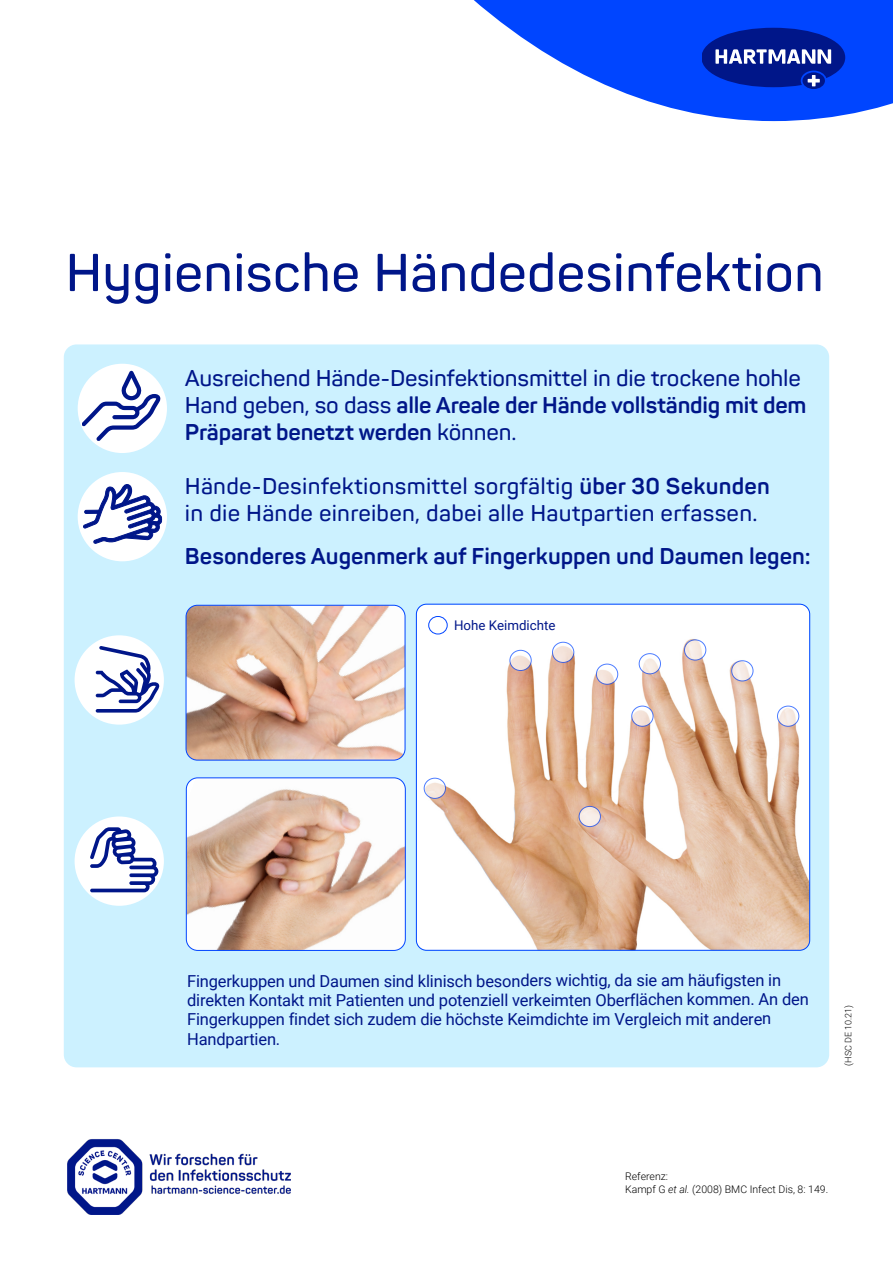
<style>
.page{position:relative;width:893px;height:1263px;background:#fff}
.page>*{position:absolute;margin:0;border:0;box-sizing:border-box;transform-origin:0 0}
.t1{font:600 52.5px "Panton";color:#001689}
.t2{font:600 22.5px/27px "Panton";letter-spacing:-.01em;color:#001689}
.t3{font:600 22.5px/27px "Panton";letter-spacing:.01em;color:#001689}
.t4{font:700 22.5px "Panton";color:#001689}
.t5{font:16.5px/19.4px "Roboto";letter-spacing:-.01em;color:#001689}
.t6{font:13.35px "Roboto";color:#001689}
.t7{font:300 10.5px/13.5px "Roboto";color:#000}
.t8{font:300 9px "Roboto";color:#000}
.s1{font-weight:700}
.s2{font-style:italic}
</style>
<div class="page">
<svg style="left:474px;top:0;width:419px;height:121px;fill:#0045ff"></svg>
<svg style="left:802px;top:72px;width:23px;height:17px"></svg>
<svg style="left:702px;top:28px;width:143px;height:59px;background:#1d3aad"></svg>
<div style="left:64px;top:344px;width:765px;height:723px;background:#ccf1ff;border-radius:13px"></div>
<div style="left:78px;top:364px;width:89px;height:89px;background:#fff;border-radius:50%"></div>
<div style="left:75px;top:635px;width:89px;height:90px;background:#fff;border-radius:50%"></div>
<div style="left:75px;top:816px;width:89px;height:90px;background:#fff;border-radius:50%"></div>
<svg style="left:82px;top:371px;width:79px;height:70px"></svg>
<div style="left:78px;top:472px;width:89px;height:89px;background:#fff;border-radius:50%"></div>
<img style="left:416px;top:604px;width:394px;height:346px">
<div style="left:416px;top:604px;width:394px;height:346px;border:1px solid #0045ff;border-radius:10px"></div>
<div style="left:429px;top:616px;width:18px;height:18px;background:#fff;border-radius:50%"></div>
<div style="left:428px;top:616px;width:20px;height:18px;border:1px solid #0045ff;border-radius:50%"></div>
<svg style="left:510px;top:650px;width:21px;height:20px"></svg>
<div style="left:510px;top:650px;width:22px;height:21px;border:1px solid #0045ff;border-radius:50%"></div>
<svg style="left:424px;top:778px;width:21px;height:20px"></svg>
<div style="left:424px;top:778px;width:22px;height:21px;border:1px solid #0045ff;border-radius:50%"></div>
<svg style="left:552px;top:642px;width:22px;height:20px"></svg>
<div style="left:552px;top:642px;width:22px;height:21px;border:1px solid #0045ff;border-radius:50%"></div>
<svg style="left:596px;top:664px;width:22px;height:20px"></svg>
<div style="left:596px;top:664px;width:22px;height:21px;border:1px solid #0045ff;border-radius:50%"></div>
<svg style="left:632px;top:706px;width:21px;height:20px"></svg>
<div style="left:631px;top:706px;width:22px;height:21px;border:1px solid #0045ff;border-radius:50%"></div>
<svg style="left:579px;top:806px;width:21px;height:21px"></svg>
<div style="left:579px;top:806px;width:22px;height:21px;border:1px solid #0045ff;border-radius:50%"></div>
<svg style="left:777px;top:706px;width:22px;height:20px"></svg>
<div style="left:777px;top:706px;width:22px;height:21px;border:1px solid #0045ff;border-radius:50%"></div>
<svg style="left:732px;top:661px;width:21px;height:20px"></svg>
<div style="left:731px;top:660px;width:22px;height:21px;border:1px solid #0045ff;border-radius:50%"></div>
<svg style="left:684px;top:640px;width:22px;height:20px"></svg>
<div style="left:684px;top:639px;width:22px;height:21px;border:1px solid #0045ff;border-radius:50%"></div>
<svg style="left:639px;top:654px;width:21px;height:20px"></svg>
<div style="left:639px;top:653px;width:22px;height:21px;border:1px solid #0045ff;border-radius:50%"></div>
<svg style="left:83px;top:479px;width:79px;height:65px"></svg>
<svg style="left:96px;top:646px;width:63px;height:67px"></svg>
<svg style="left:90px;top:827px;width:68px;height:65px"></svg>
<img style="left:68px;top:1139px;width:222px;height:75px">
<img style="left:186px;top:779px;width:218px;height:171px">
<div style="left:186px;top:777px;width:220px;height:174px;border:1px solid #0045ff;border-radius:11px"></div>
<img style="left:186px;top:605px;width:219px;height:155px">
<div style="left:186px;top:605px;width:219px;height:155px;border:1px solid #0045ff;border-radius:11px"></div>
<h1 class="t1" style="left:65px;top:240px;width:760px">Hygienische Händedesinfektion</h1>
<h2 class="t2" style="left:185px;top:364px;width:623px">Ausreichend Hände-Desinfektionsmittel in die trockene hohle<br>Hand geben, so dass <span class="s1">alle Areale der Hände vollständig mit dem<br>Präparat benetzt werden</span> können.</h2>
<h2 class="t3" style="left:185px;top:472px;width:586px">Hände-Desinfektionsmittel sorgfältig <span class="s1">über 30 Sekunden </span>in die Hände einreiben, dabei alle Hautpartien erfassen.</h2>
<h2 class="t4" style="left:185px;top:542px;width:627px">Besonderes Augenmerk auf Fingerkuppen und Daumen legen:</h2>
<p class="t6" style="left:454px;top:616px;width:103px">Hohe Keimdichte</p>
<p class="t5" style="left:187px;top:970px;width:623px">Fingerkuppen und Daumen sind klinisch besonders wichtig, da sie am häufigsten in direkten Kontakt mit Patienten und potenziell verkeimten Oberflächen kommen. An den Fingerkuppen findet sich zudem die höchste Keimdichte im Vergleich mit anderen Handpartien.</p>
<p class="t8" style="left:842px;top:1066px;width:62px;rotate:-90deg">(HSC DE 10.21)</p>
<p class="t7" style="left:625px;top:1169px;width:205px">Referenz:<br>Kampf G <span class="s2">et al.</span> (2008) BMC Infect Dis, 8: 149.</p>
</div>
